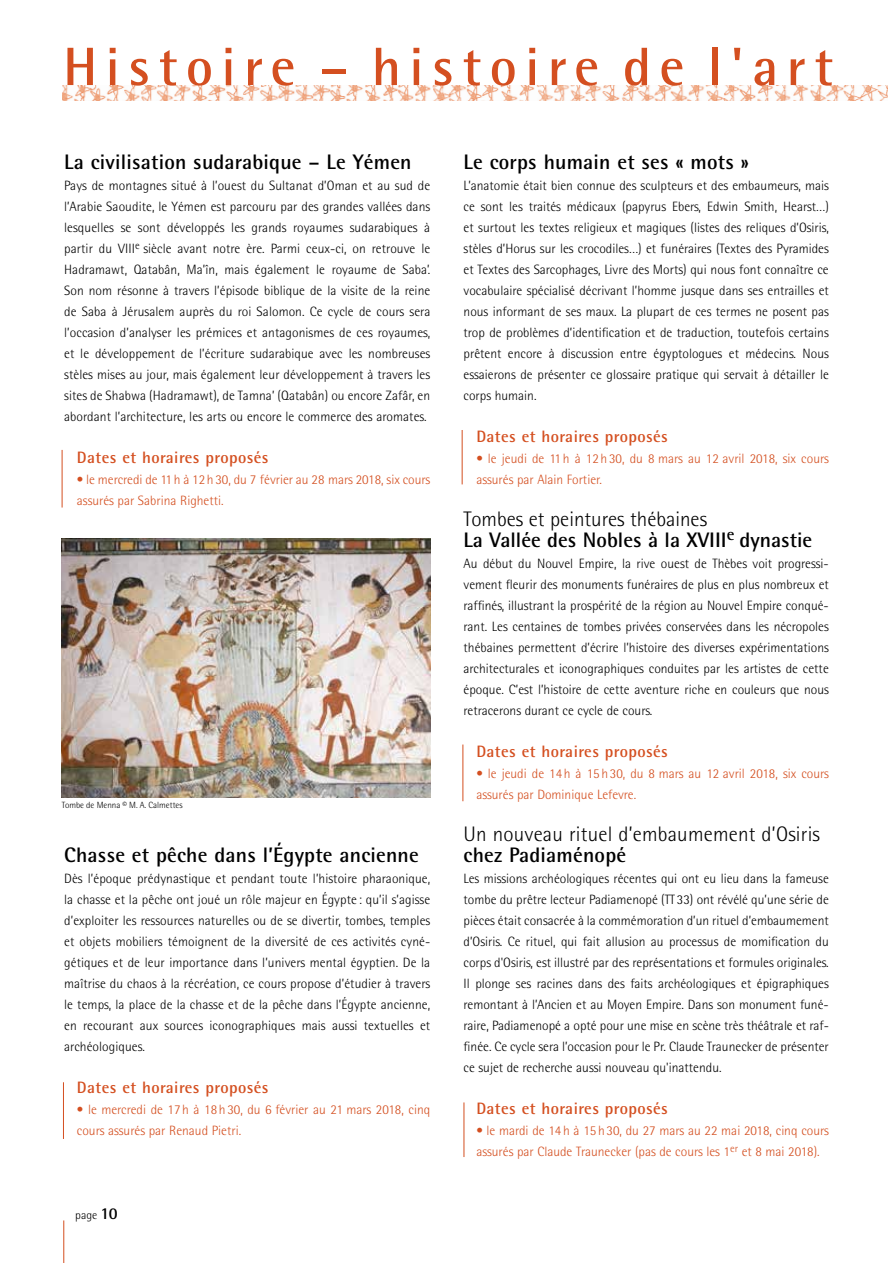
<style>
.page{position:relative;width:893px;height:1263px;background:#fff}
.page>*{position:absolute;margin:0;border:0;box-sizing:border-box;transform-origin:0 0}
.t1{font:700 54px "AT Rotis Semi Sans";letter-spacing:.155em;color:#d44f20}
.t2{font:700 21px/21px "AT Rotis Semi Sans";letter-spacing:.01em;color:#000}
.t3{font:300 21px "AT Rotis Semi Sans";letter-spacing:.01em;color:#000}
.t4{font:700 16.5px "AT Rotis Semi Sans";letter-spacing:.025em;color:#d44f20}
.t5{font:300 13.5px/21px "AT Rotis Semi Sans";color:#000;text-align:justify}
.t6{font:300 13.5px/21px "AT Rotis Semi Sans";color:#d44f20}
.t7{font:300 12px "AT Rotis Semi Sans";color:#000}
.t8{font:300 9px "AT Rotis Semi Sans";color:#000}
.s1{font-weight:700;font-size:16.5px}
.s2{font-weight:300}
</style>
<div class="page">
<img style="left:62px;top:86px;width:825px;height:15px">
<hr style="left:63px;top:1220px;width:1px;height:43px;background:#d44f20">
<hr style="left:62px;top:450px;width:1px;height:57px;background:#d44f20">
<hr style="left:464px;top:1102px;width:1px;height:55px;background:#d44f20">
<hr style="left:462px;top:430px;width:1px;height:54px;background:#d44f20">
<hr style="left:462px;top:744px;width:1px;height:57px;background:#d44f20">
<hr style="left:63px;top:1082px;width:1px;height:57px;background:#d44f20">
<img style="left:62px;top:538px;width:368px;height:260px">
<h1 class="t1" style="left:63px;top:34px;width:771px">Histoire – histoire de l'art</h1>
<h2 class="t2" style="left:64px;top:151px;width:349px">La civilisation sudarabique – Le Yémen</h2>
<p class="t5" style="left:64px;top:175px;width:368px">Pays de montagnes situé à l’ouest du Sultanat d’Oman et au sud de l’Arabie Saoudite, le Yémen est parcouru par des grandes vallées dans lesquelles se sont développés les grands royaumes sudarabiques à partir du VIII<sup>e</sup> siècle avant notre ère. Parmi ceux-ci, on retrouve le Hadramawt, Qatabân, Ma’în, mais également le royaume de Saba’.<br>Son nom résonne à travers l’épisode biblique de la visite de la reine de Saba à Jérusalem auprès du roi Salomon. Ce cycle de cours sera l’occasion d’analyser les prémices et antagonismes de ces royaumes, et le développement de l’écriture sudarabique avec les nombreuses stèles mises au jour, mais également leur développement à travers les sites de Shabwa (Hadramawt), de Tamna’ (Qatabân) ou encore Zafâr, en abordant l’architecture, les arts ou encore le commerce des aromates.</p>
<p class="t4" style="left:77px;top:447px;width:193px">Dates et horaires proposés</p>
<p class="t6" style="left:77px;top:469px;width:355px">• le mercredi de 11h à 12h30, du 7 février au 28 mars 2018, six cours assurés par Sabrina Righetti.</p>
<p class="t8" style="left:62px;top:800px;width:122px">Tombe de Menna © M. A. Calmettes</p>
<h2 class="t2" style="left:64px;top:844px;width:356px">Chasse et pêche dans l’Égypte ancienne</h2>
<p class="t5" style="left:64px;top:868px;width:368px">Dès l’époque prédynastique et pendant toute l’histoire pharaonique, la chasse et la pêche ont joué un rôle majeur en Égypte : qu’il s’agisse d’exploiter les ressources naturelles ou de se divertir, tombes, temples et objets mobiliers témoignent de la diversité de ces activités cyné&shy;gétiques et de leur importance dans l’univers mental égyptien. De la maîtrise du chaos à la récréation, ce cours propose d’étudier à travers le temps, la place de la chasse et de la pêche dans l’Égypte ancienne, en recourant aux sources iconographiques mais aussi textuelles et archéologiques.</p>
<p class="t4" style="left:77px;top:1077px;width:193px">Dates et horaires proposés</p>
<p class="t6" style="left:77px;top:1099px;width:355px">• le mercredi de 17h à 18h30, du 6 février au 21 mars 2018, cinq cours assurés par Renaud Pietri.</p>
<p class="t7" style="left:75px;top:1208px;width:44px">page <span class="s1">10</span></p>
<h2 class="t2" style="left:464px;top:151px;width:287px">Le corps humain et ses « mots »</h2>
<p class="t5" style="left:464px;top:175px;width:367px">L’anatomie était bien connue des sculpteurs et des embaumeurs, mais ce sont les traités médicaux (papyrus Ebers, Edwin Smith, Hearst…) et surtout les textes religieux et magiques (listes des reliques d’Osiris, stèles d’Horus sur les crocodiles…) et funéraires (Textes des Pyramides et Textes des Sarcophages, Livre des Morts) qui nous font connaître ce vocabulaire spécialisé décrivant l’homme jusque dans ses entrailles et nous informant de ses maux. La plupart de ces termes ne posent pas trop de problèmes d’identification et de traduction, toutefois certains prêtent encore à discussion entre égyptologues et médecins. Nous essaierons de présenter ce glossaire pratique qui servait à détailler le corps humain.</p>
<p class="t4" style="left:476px;top:426px;width:193px">Dates et horaires proposés</p>
<p class="t6" style="left:476px;top:448px;width:354px">• le jeudi de 11 h à 12 h30, du 8 mars au 12 avril 2018, six cours assurés par Alain Fortier.</p>
<h2 class="t2" style="left:464px;top:508px;width:350px"><span class="s2">Tombes et peintures thébaines<br></span>La Vallée des Nobles à la XVIII<sup>e</sup> dynastie</h2>
<p class="t5" style="left:464px;top:553px;width:367px">Au début du Nouvel Empire, la rive ouest de Thèbes voit progressi&shy;vement fleurir des monuments funéraires de plus en plus nombreux et raffinés, illustrant la prospérité de la région au Nouvel Empire conqué&shy;rant. Les centaines de tombes privées conservées dans les nécropoles thébaines permettent d’écrire l’histoire des diverses expérimentations architecturales et iconographiques conduites par les artistes de cette époque. C’est l’histoire de cette aventure riche en couleurs que nous retracerons durant ce cycle de cours.</p>
<p class="t4" style="left:476px;top:741px;width:193px">Dates et horaires proposés</p>
<p class="t6" style="left:476px;top:763px;width:354px">• le jeudi de 14h à 15h30, du 8 mars au 12 avril 2018, six cours assurés par Dominique Lefevre.</p>
<h2 class="t3" style="left:464px;top:822px;width:358px">Un nouveau rituel d’embaumement d’Osiris</h2>
<h2 class="t2" style="left:464px;top:844px;width:164px">chez Padiaménopé</h2>
<p class="t5" style="left:464px;top:868px;width:367px">Les missions archéologiques récentes qui ont eu lieu dans la fameuse tombe du prêtre lecteur Padiamenopé (TT 33) ont révélé qu’une série de pièces était consacrée à la commémoration d’un rituel d’embaumement d’Osiris. Ce rituel, qui fait allusion au processus de momification du corps d'Osiris, est illustré par des représentations et formules originales.<br>Il plonge ses racines dans des faits archéologiques et épigraphiques remontant à l’Ancien et au Moyen Empire. Dans son monument funé&shy;raire, Padiamenopé a opté pour une mise en scène très théâtrale et raf&shy;finée. Ce cycle sera l’occasion pour le Pr. Claude Traunecker de présenter ce sujet de recherche aussi nouveau qu'inattendu.</p>
<p class="t4" style="left:476px;top:1098px;width:193px">Dates et horaires proposés</p>
<p class="t6" style="left:476px;top:1120px;width:354px">• le mardi de 14h à 15h30, du 27 mars au 22 mai 2018, cinq cours assurés par Claude Traunecker (pas de cours les 1<sup>er</sup> et 8 mai 2018).</p>
</div>
